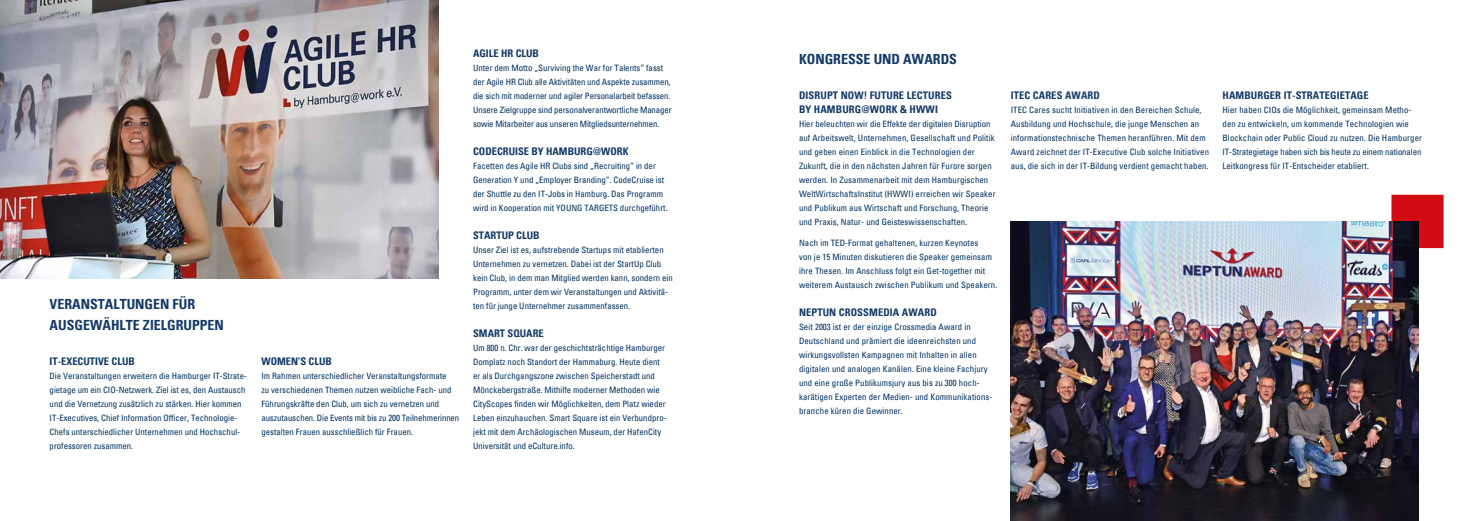
<style>
.page{position:relative;width:1474px;height:521px;background:#fff}
.page>*{position:absolute;margin:0;border:0;box-sizing:border-box;transform-origin:0 0}
.t1{font:700 condensed 14px/21px "Univers";color:#143a67}
.t2{font:700 condensed 10.5px/14px "Univers";letter-spacing:.01em;color:#143a67}
.t3{font:condensed 8.75px/14px "Univers";color:#00305d}
</style>
<div class="page">
<img style="left:0;top:0;width:438px;height:278px">
<div style="left:1391px;top:195px;width:52px;height:53px;background:#d20a11"></div>
<img style="left:1010px;top:221px;width:408px;height:300px">
<h1 class="t1" style="left:50px;top:293px;width:176px">VERANSTALTUNGEN FÜR<br>AUSGEWÄHLTE ZIELGRUPPEN</h1>
<p class="t2" style="left:50px;top:354px;width:87px">IT-EXECUTIVE CLUB</p>
<p class="t3" style="left:50px;top:368px;width:199px">Die Veranstaltungen erweitern die Hamburger IT-Strate&shy;gietage um ein CIO-Netzwerk. Ziel ist es, den Austausch und die Vernetzung zusätzlich zu stärken. Hier kommen IT-Executives, Chief Information Officer, Technologie-Chefs unterschiedlicher Unternehmen und Hochschul&shy;professoren zusammen.</p>
<p class="t2" style="left:261px;top:354px;width:72px">WOMEN’S CLUB</p>
<p class="t3" style="left:261px;top:368px;width:199px">Im Rahmen unterschiedlicher Veranstaltungsformate<br>zu verschiedenen Themen nutzen weibliche Fach- und Führungskräfte den Club, um sich zu vernetzen und auszutauschen. Die Events mit bis zu 200 Teilnehmerinnen gestalten Frauen ausschließlich für Frauen.</p>
<p class="t2" style="left:473px;top:46px;width:67px">AGILE HR CLUB</p>
<p class="t3" style="left:473px;top:60px;width:200px">Unter dem Motto „Surviving the War for Talents“ fasst der Agile HR Club alle Aktivitäten und Aspekte zusammen, die sich mit moderner und agiler Personalarbeit befassen.<br>Unsere Zielgruppe sind personalverantwortliche Manager sowie Mitarbeiter aus unseren Mitgliedsunternehmen.</p>
<p class="t2" style="left:473px;top:144px;width:157px">CODECRUISE BY HAMBURG@WORK</p>
<p class="t3" style="left:473px;top:158px;width:196px">Facetten des Agile HR Clubs sind „Recruiting“ in der Generation Y und „Employer Branding“. CodeCruise ist der Shuttle zu den IT-Jobs in Hamburg. Das Programm wird in Kooperation mit YOUNG TARGETS durchgeführt.</p>
<p class="t2" style="left:473px;top:228px;width:68px">STARTUP CLUB</p>
<p class="t3" style="left:473px;top:242px;width:201px">Unser Ziel ist es, aufstrebende Startups mit etablierten Unternehmen zu vernetzen. Dabei ist der StartUp Club kein Club, in dem man Mitglied werden kann, sondern ein Programm, unter dem wir Veranstaltungen und Aktivitä&shy;ten für junge Unternehmer zusammenfassen.</p>
<p class="t2" style="left:473px;top:326px;width:72px">SMART SQUARE</p>
<p class="t3" style="left:473px;top:340px;width:195px">Um 800 n. Chr. war der geschichtsträchtige Hamburger Domplatz noch Standort der Hammaburg. Heute dient er als Durchgangszone zwischen Speicherstadt und Mönckebergstraße. Mithilfe moderner Methoden wie CityScopes finden wir Möglichkeiten, dem Platz wieder Leben einzuhauchen. Smart Square ist ein Verbundpro&shy;jekt mit dem Archäologischen Museum, der HafenCity Universität und eCulture.info.</p>
<h1 class="t1" style="left:799px;top:48px;width:159px">KONGRESSE UND AWARDS</h1>
<p class="t2" style="left:799px;top:88px;width:154px">DISRUPT NOW! FUTURE LECTURES<br>BY HAMBURG@WORK &amp; HWWI</p>
<p class="t3" style="left:799px;top:116px;width:198px">Hier beleuchten wir die Effekte der digitalen Disruption auf Arbeitswelt, Unternehmen, Gesellschaft und Politik und geben einen Einblick in die Technologien der Zukunft, die in den nächsten Jahren für Furore sorgen werden. In Zusammenarbeit mit dem Hamburgischen WeltWirtschaftsInstitut (HWWI) erreichen wir Speaker und Publikum aus Wirtschaft und Forschung, Theorie und Praxis, Natur- und Geisteswissenschaften.</p>
<p class="t3" style="left:799px;top:235px;width:200px">Nach im TED-Format gehaltenen, kurzen Keynotes<br>von je 15 Minuten diskutieren die Speaker gemeinsam ihre Thesen. Im Anschluss folgt ein Get-together mit weiterem Austausch zwischen Publikum und Speakern.</p>
<p class="t2" style="left:799px;top:305px;width:139px">NEPTUN CROSSMEDIA AWARD</p>
<p class="t3" style="left:799px;top:319px;width:195px">Seit 2003 ist er der einzige Crossmedia Award in Deutschland und prämiert die ideenreichsten und wirkungsvollsten Kampagnen mit Inhalten in allen digitalen und analogen Kanälen. Eine kleine Fachjury und eine große Publikumsjury aus bis zu 300 hoch&shy;karätigen Experten der Medien- und Kommunikations&shy;branche küren die Gewinner.</p>
<p class="t2" style="left:1010px;top:88px;width:91px">ITEC CARES AWARD</p>
<p class="t3" style="left:1010px;top:102px;width:200px">ITEC Cares sucht Initiativen in den Bereichen Schule, Ausbildung und Hochschule, die junge Menschen an informationstechnische Themen heranführen. Mit dem Award zeichnet der IT-Executive Club solche Initiativen aus, die sich in der IT-Bildung verdient gemacht haben.</p>
<p class="t2" style="left:1222px;top:88px;width:148px">HAMBURGER IT-STRATEGIETAGE</p>
<p class="t3" style="left:1222px;top:102px;width:201px">Hier haben CIOs die Möglichkeit, gemeinsam Metho&shy;den zu entwickeln, um kommende Technologien wie Blockchain oder Public Cloud zu nutzen. Die Hamburger IT-Strategietage haben sich bis heute zu einem nationalen Leitkongress für IT-Entscheider etabliert.</p>
</div>
